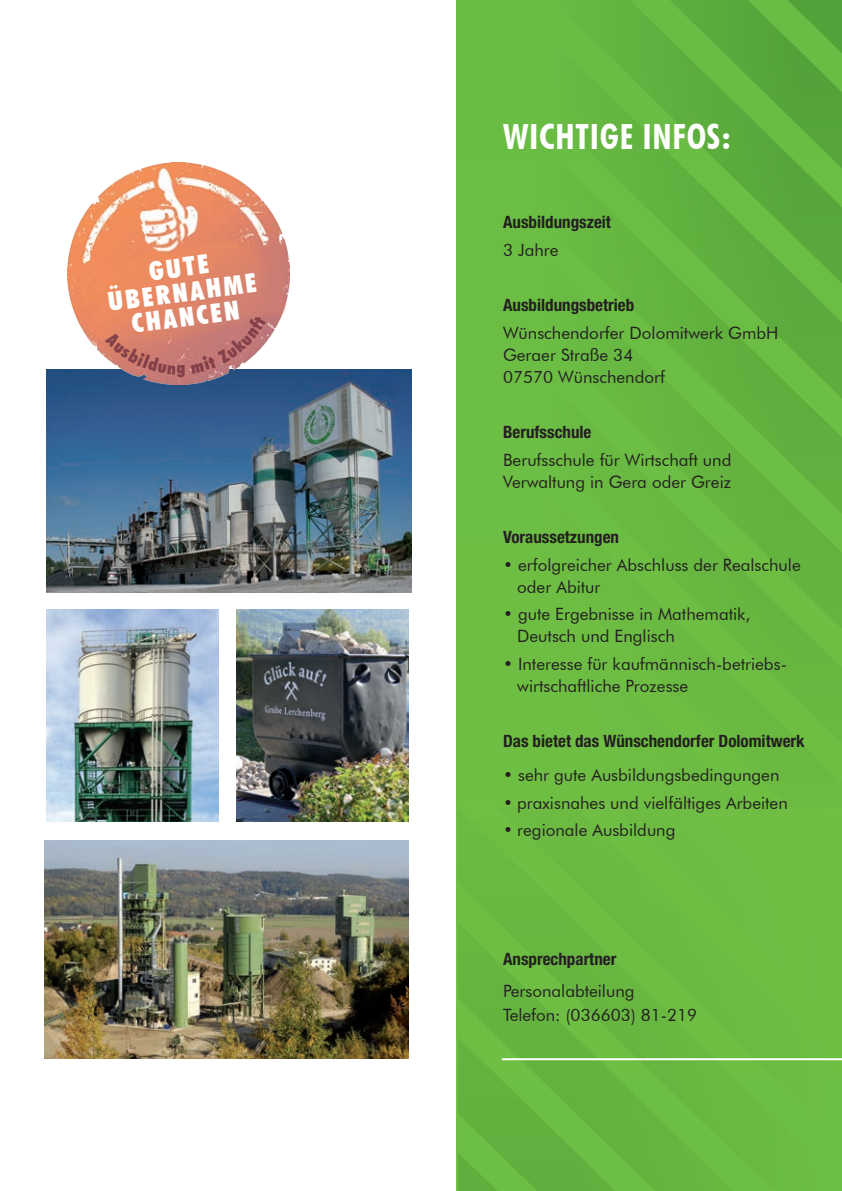
<style>
.page{position:relative;width:842px;height:1191px;background:#fff}
.page>*{position:absolute;margin:0;border:0;box-sizing:border-box;transform-origin:0 0}
.t1{font:700 condensed 34.6px "Futura BT";letter-spacing:.02em;color:#fff}
.t2{font:900 condensed 26.2px "Futura BT";color:#fff}
.t3{font:17px "Futura BT";color:#231f20}
.t4{font:700 condensed 17px "Helvetica Neue";color:#231f20}
</style>
<div class="page">
<img style="left:47px;top:369px;width:364px;height:223px">
<img style="left:44px;top:840px;width:365px;height:218px">
<svg style="left:459px;top:0;width:383px;height:43px;background:#63b440"></svg>
<svg style="left:459px;top:43px;width:383px;height:115px;background:#63b540"></svg>
<svg style="left:459px;top:158px;width:383px;height:115px;background:#65b641"></svg>
<svg style="left:459px;top:273px;width:383px;height:115px;background:#67b741"></svg>
<svg style="left:459px;top:388px;width:383px;height:115px;background:#68b942"></svg>
<svg style="left:459px;top:503px;width:383px;height:115px;background:#6aba42"></svg>
<div style="left:459px;top:618px;width:383px;height:115px;background:#6ebd44"></div>
<div style="left:459px;top:733px;width:383px;height:74px;background:#6fbe44"></div>
<svg style="left:458px;top:1111px;width:384px;height:80px;background:#67b741"></svg>
<div style="left:458px;top:996px;width:384px;height:115px;background:#6bba42"></div>
<div style="left:458px;top:881px;width:384px;height:115px;background:#6dbc43"></div>
<div style="left:458px;top:807px;width:384px;height:74px;background:#6ebc43"></div>
<hr style="left:502px;top:1058px;width:340px;height:2px;background:#fff">
<img style="left:67px;top:162px;width:223px;height:223px">
<img style="left:46px;top:609px;width:172px;height:212px">
<img style="left:237px;top:610px;width:172px;height:211px">
<svg style="left:105px;top:332px;width:80px;height:45px;background:#c97f74"></svg>
<svg style="left:191px;top:315px;width:75px;height:58px;background:#c58482"></svg>
<p class="t2" style="left:147px;top:256px;width:61px;rotate:-8deg">GUTE</p>
<p class="t2" style="left:106px;top:287px;width:151px;rotate:-8deg">ÜBERNAHME</p>
<p class="t2" style="left:130px;top:309px;width:110px;rotate:-8deg">CHANCEN</p>
<p class="t1" style="left:503px;top:115px;width:230px">WICHTIGE INFOS:</p>
<p class="t4" style="left:503px;top:211px;width:109px">Ausbildungszeit</p>
<p class="t3" style="left:503px;top:239px;width:57px">3 Jahre</p>
<p class="t4" style="left:503px;top:295px;width:133px">Ausbildungsbetrieb</p>
<p class="t3" style="left:503px;top:322px;width:277px">Wünschendorfer Dolomitwerk GmbH</p>
<p class="t3" style="left:503px;top:344px;width:132px">Geraer Straße 34</p>
<p class="t3" style="left:503px;top:366px;width:163px">07570 Wünschendorf</p>
<p class="t4" style="left:503px;top:422px;width:90px">Berufsschule</p>
<p class="t3" style="left:503px;top:449px;width:230px">Berufsschule für Wirtschaft und</p>
<p class="t3" style="left:503px;top:471px;width:230px">Verwaltung in Gera oder Greiz</p>
<p class="t4" style="left:503px;top:527px;width:118px">Voraussetzungen</p>
<p class="t3" style="left:503px;top:554px;width:299px">• erfolgreicher Abschluss der Realschule</p>
<p class="t3" style="left:517px;top:576px;width:85px">oder Abitur</p>
<p class="t3" style="left:503px;top:604px;width:249px">• gute Ergebnisse in Mathematik,</p>
<p class="t3" style="left:517px;top:626px;width:159px">Deutsch und Englisch</p>
<p class="t3" style="left:503px;top:653px;width:286px">• Interesse für kaufmännisch-betriebs-</p>
<p class="t3" style="left:517px;top:675px;width:172px">wirtschaftliche Prozesse</p>
<p class="t4" style="left:503px;top:731px;width:303px">Das bietet das Wünschendorfer Dolomitwerk</p>
<p class="t3" style="left:503px;top:764px;width:278px">• sehr gute Ausbildungsbedingungen</p>
<p class="t3" style="left:503px;top:792px;width:286px">• praxisnahes und vielfältiges Arbeiten</p>
<p class="t3" style="left:503px;top:820px;width:174px">• regionale Ausbildung</p>
<p class="t4" style="left:503px;top:948px;width:115px">Ansprechpartner</p>
<p class="t3" style="left:503px;top:980px;width:133px">Personalabteilung</p>
<p class="t3" style="left:503px;top:1004px;width:196px">Telefon: (036603) 81-219</p>
</div>
